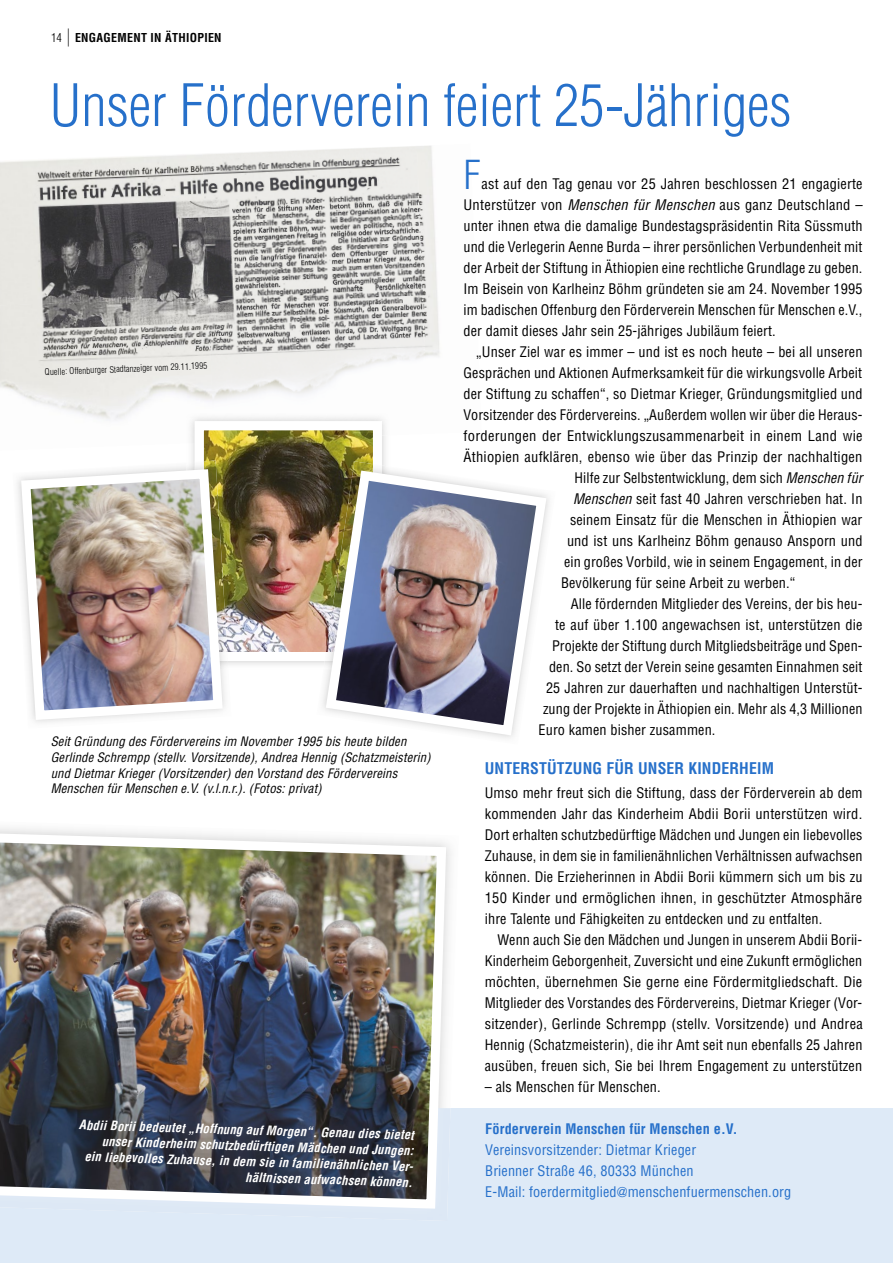
<style>
.page{position:relative;width:893px;height:1263px;background:#fff}
.page>*{position:absolute;margin:0;border:0;box-sizing:border-box;transform-origin:0 0}
.t1{font:300 condensed 57px "Helvetica";color:#2670ca}
.t2{font:300 condensed 39px "Helvetica";color:#2670ca}
.t3{font:700 condensed 15.75px "Helvetica";letter-spacing:.01em;color:#2670ca}
.t4{font:condensed 14.25px/21px "Helvetica";letter-spacing:.01em;color:#000;text-align:justify}
.t5{font:condensed 14.25px/21px "Helvetica";letter-spacing:.01em;color:#2670ca}
.t6{font:700 condensed 14.25px "Helvetica";letter-spacing:.01em;color:#2670ca}
.t7{font:italic condensed 12.75px/15.8px "Helvetica";letter-spacing:.01em;color:#000}
.t8{font:italic 700 condensed 12.75px/15.6px "Helvetica";color:#fff;text-align:right}
.t9{font:700 condensed 12px "Helvetica";letter-spacing:.025em;color:#000}
.t10{font:300 condensed 9px "Helvetica";color:#000}
.s1{font-weight:300}
.s2{font-weight:300;font-size:18px}
.s3{font-style:italic}
.s4{font-size:13.5px}
</style>
<div class="page">
<div style="left:0;top:1108px;width:893px;height:155px;background:#deeaf7"></div>
<img style="left:0;top:154px;width:202px;height:143px">
<img style="left:202px;top:146px;width:215px;height:151px">
<img style="left:417px;top:146px;width:23px;height:210px">
<img style="left:0;top:297px;width:208px;height:123px">
<img style="left:208px;top:289px;width:220px;height:112px">
<img style="left:187px;top:413px;width:202px;height:30px">
<img style="left:195px;top:421px;width:187px;height:231px">
<img style="left:317px;top:467px;width:4px;height:200px">
<img style="left:321px;top:465px;width:228px;height:273px">
<img style="left:228px;top:462px;width:3px;height:206px">
<img style="left:195px;top:461px;width:33px;height:191px">
<img style="left:17px;top:464px;width:210px;height:259px">
<img style="left:0;top:828px;width:451px;height:381px">
<p class="t9" style="left:51px;top:30px;width:172px"><span class="s1">14</span> <span class="s2">|</span> ENGAGEMENT IN ÄTHIOPIEN</p>
<h1 class="t1" style="left:50px;top:70px;width:743px">Unser Förderverein feiert 25-Jähriges</h1>
<p class="t10" style="left:45px;top:366px;width:164px;rotate:-2deg">Quelle: Offenburger Stadtanzeiger vom 29.11.1995</p>
<p class="t7" style="left:51px;top:734px;width:381px">Seit Gründung des Fördervereins im November 1995 bis heute bilden Gerlinde Schrempp (stellv. Vorsitzende), Andrea Hennig (Schatzmeisterin) und Dietmar Krieger (Vorsitzender) den Vorstand des Fördervereins Menschen für Menschen e.V. (v.l.n.r.). (Fotos: privat)</p>
<p class="t8" style="left:79px;top:1116px;width:339px;rotate:2deg">Abdii Borii bedeutet „Hoffnung auf Morgen“. Genau dies bietet unser Kinderheim schutzbedürftigen Mädchen und Jungen:<br>ein liebevolles Zuhause, in dem sie in familienähnlichen Ver&shy;hältnissen aufwachsen können.</p>
<h2 class="t2" style="left:463px;top:151px;width:19px">F</h2>
<p class="t4" style="left:463px;top:173px;width:401px;text-indent:18px">ast auf den Tag genau vor 25 Jahren beschlossen 21 engagierte Unterstützer von <span class="s3">Menschen für Menschen</span> aus ganz Deutschland – unter ihnen etwa die damalige Bundestagspräsidentin Rita Süssmuth und die Verlegerin Aenne Burda – ihrer persönlichen Verbundenheit mit der Arbeit der Stiftung in Äthiopien eine rechtliche Grundlage zu geben.<br>Im Beisein von Karlheinz Böhm gründeten sie am 24. November 1995 im badischen Offenburg den Förderverein Menschen für Menschen e.V., der damit dieses Jahr sein 25-jähriges Jubiläum feiert.</p>
<p class="t4" style="left:476px;top:341px;width:388px">„Unser Ziel war es immer – und ist es noch heute – bei all unseren</p>
<p class="t4" style="left:463px;top:362px;width:400px">Gesprächen und Aktionen Aufmerksamkeit für die wirkungsvolle Arbeit</p>
<p class="t4" style="left:463px;top:383px;width:401px">der Stiftung zu schaffen“, so Dietmar Krieger, Gründungsmitglied und</p>
<p class="t4" style="left:463px;top:404px;width:400px">Vorsitzender des Fördervereins. „Außerdem wollen wir über die Heraus-</p>
<p class="t4" style="left:463px;top:425px;width:401px">forderungen der Entwicklungszusammenarbeit in einem Land wie</p>
<p class="t4" style="left:463px;top:446px;width:400px">Äthiopien aufklären, ebenso wie über das Prinzip der nachhaltigen</p>
<p class="t4" style="left:574px;top:467px;width:289px">Hilfe zur Selbstentwicklung, dem sich <span class="s3">Menschen für</span></p>
<p class="t4" style="left:573px;top:488px;width:291px"><span class="s3">Menschen</span> seit fast 40 Jahren verschrieben hat. In</p>
<p class="t4" style="left:570px;top:509px;width:294px">seinem Einsatz für die Menschen in Äthiopien war</p>
<p class="t4" style="left:567px;top:530px;width:297px">und ist uns Karlheinz Böhm genauso Ansporn und</p>
<p class="t4" style="left:564px;top:551px;width:300px">ein großes Vorbild, wie in seinem Engagement, in der</p>
<p class="t4" style="left:561px;top:572px;width:236px">Bevölkerung für seine Arbeit zu werben.“</p>
<p class="t4" style="left:571px;top:593px;width:293px">Alle fördernden Mitglieder des Vereins, der bis heu-</p>
<p class="t4" style="left:555px;top:614px;width:309px">te auf über 1.100 angewachsen ist, unterstützen die</p>
<p class="t4" style="left:552px;top:635px;width:312px">Projekte der Stiftung durch Mitgliedsbeiträge und Spen-</p>
<p class="t4" style="left:549px;top:656px;width:315px">den. So setzt der Verein seine gesamten Einnahmen seit</p>
<p class="t4" style="left:546px;top:677px;width:318px">25 Jahren zur dauerhaften und nachhaltigen Unterstüt-</p>
<p class="t4" style="left:543px;top:698px;width:321px">zung der Projekte in Äthiopien ein. Mehr als 4,3 Millionen</p>
<p class="t4" style="left:538px;top:719px;width:179px">Euro kamen bisher zusammen.</p>
<p class="t3" style="left:485px;top:758px;width:291px">UNTERSTÜTZUNG FÜR UNSER KINDERHEIM</p>
<p class="t4" style="left:485px;top:782px;width:379px">Umso mehr freut sich die Stiftung, dass der Förderverein ab dem kommenden Jahr das Kinderheim Abdii Borii unterstützen wird.<br>Dort erhalten schutzbedürftige Mädchen und Jungen ein liebevolles Zuhause, in dem sie in familienähnlichen Verhältnissen aufwachsen können. Die Erzieherinnen in Abdii Borii kümmern sich um bis zu 150 Kinder und ermöglichen ihnen, in geschützter Atmosphäre ihre Talente und Fähigkeiten zu entdecken und zu entfalten.</p>
<p class="t4" style="left:485px;top:929px;width:380px;text-indent:13px">Wenn auch Sie den Mädchen und Jungen in unserem Abdii Borii-Kinderheim Geborgenheit, Zuversicht und eine Zukunft ermöglichen möchten, übernehmen Sie gerne eine Fördermitgliedschaft. Die Mitglieder des Vorstandes des Fördervereins, Dietmar Krieger (Vor&shy;sitzender), Gerlinde Schrempp (stellv. Vorsitzende) und Andrea Hennig (Schatzmeisterin), die ihr Amt seit nun ebenfalls 25 Jahren ausüben, freuen sich, Sie bei Ihrem Engagement zu unterstützen</p>
<p class="t4" style="left:485px;top:1076px;width:177px">– als Menschen für Menschen.</p>
<p class="t6" style="left:485px;top:1120px;width:254px">Förderverein Menschen für Menschen e.V.</p>
<p class="t5" style="left:485px;top:1139px;width:307px">Vereinsvorsitzender: Dietmar Krieger<br>Brienner Straße 46, 80333 München<br>E-Mail: foerdermitglied<span class="s4">@</span>menschenfuermenschen.org</p>
</div>
